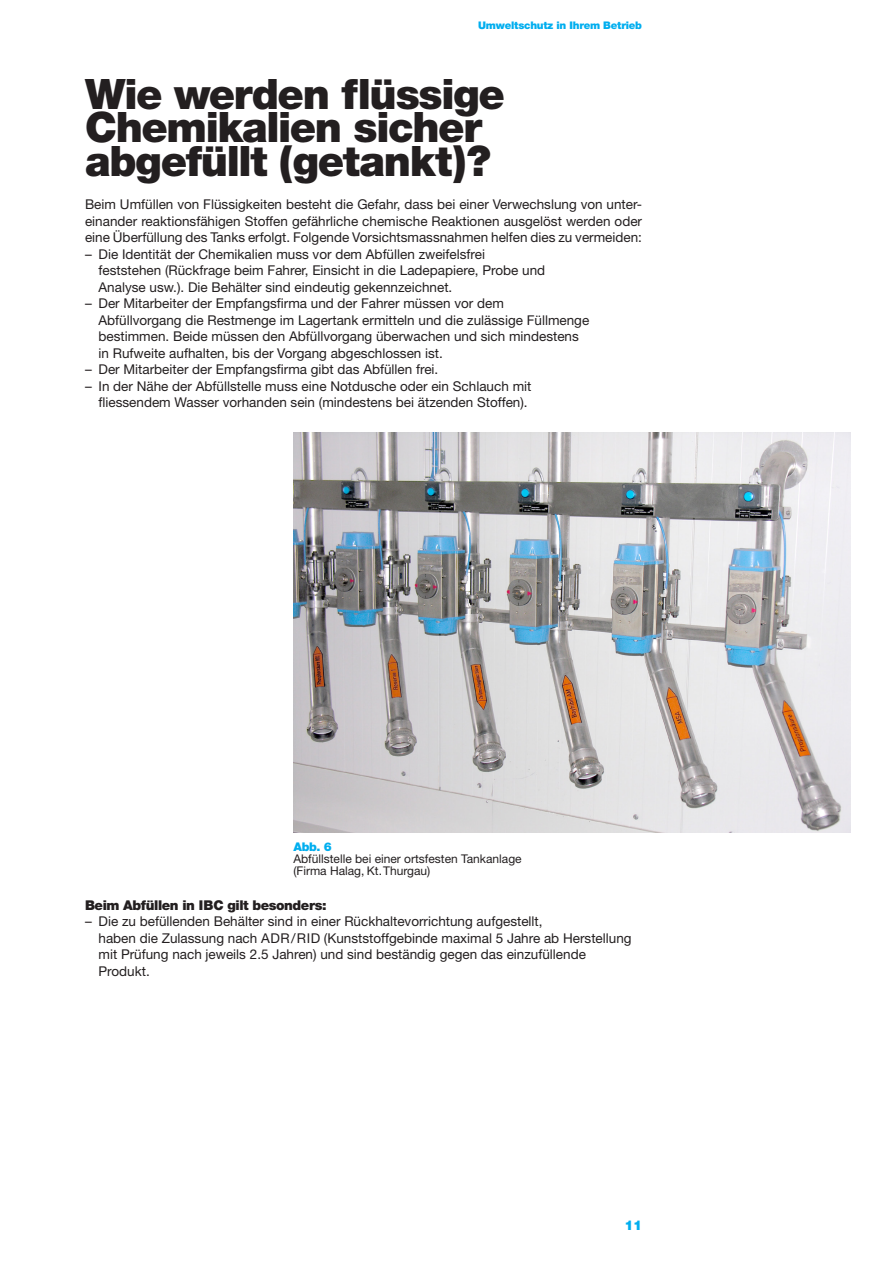
<style>
.page{position:relative;width:893px;height:1263px;background:#fff}
.page>*{position:absolute;margin:0;border:0;box-sizing:border-box;transform-origin:0 0}
.t1{font:900 42px/33.6px "Helvetica Neue";letter-spacing:-.03em;color:#231f20}
.t2{font:13.5px/16.5px "Helvetica Neue";color:#231f20}
.t3{font:900 13.5px "Helvetica Neue";letter-spacing:-.03em;color:#231f20}
.t4{font:900 13.5px "Helvetica Neue";color:#00aeef}
.t5{font:12px/12px "Helvetica Neue";color:#231f20}
.t6{font:900 12px "Helvetica Neue";color:#00aeef}
.t7{font:900 10.5px "Helvetica Neue";letter-spacing:-.02em;color:#00aeef}
</style>
<div class="page">
<img style="left:293px;top:432px;width:557px;height:401px">
<p class="t7" style="left:478px;top:19px;width:165px">Umweltschutz in Ihrem Betrieb</p>
<h1 class="t1" style="left:85px;top:77px;width:422px">Wie werden flüssige<br>Chemikalien sicher abgefüllt (getankt)?</h1>
<p class="t2" style="left:85px;top:196px;width:559px;text-align:justify">Beim Umfüllen von Flüssigkeiten besteht die Gefahr, dass bei einer Verwechslung von unter&shy;einander reaktionsfähigen Stoffen gefährliche chemische Reaktionen ausgelöst werden oder eine Überfüllung des Tanks erfolgt. Folgende Vorsichtsmassnahmen helfen dies zu vermeiden:</p>
<p class="t2" style="left:99px;top:245px;width:448px;text-indent:-14px">– Die Identität der Chemikalien muss vor dem Abfüllen zweifelsfrei feststehen (Rückfrage beim Fahrer, Einsicht in die Ladepapiere, Probe und<br>Analyse usw.). Die Behälter sind eindeutig gekennzeichnet.</p>
<p class="t2" style="left:99px;top:295px;width:492px;text-indent:-14px">– Der Mitarbeiter der Empfangsfirma und der Fahrer müssen vor dem Abfüllvorgang die Restmenge im Lagertank ermitteln und die zulässige Füllmenge bestimmen. Beide müssen den Abfüllvorgang überwachen und sich mindestens in Rufweite aufhalten, bis der Vorgang abgeschlossen ist.</p>
<p class="t2" style="left:85px;top:361px;width:355px">– Der Mitarbeiter der Empfangsfirma gibt das Abfüllen frei.</p>
<p class="t2" style="left:85px;top:377px;width:448px;text-align:right">– In der Nähe der Abfüllstelle muss eine Notdusche oder ein Schlauch mit fliessendem Wasser vorhanden sein (mindestens bei ätzenden Stoffen).</p>
<p class="t6" style="left:293px;top:839px;width:40px">Abb. 6</p>
<p class="t5" style="left:293px;top:852px;width:230px">Abfüllstelle bei einer ortsfesten Tankanlage (Firma Halag, Kt.Thurgau)</p>
<p class="t3" style="left:85px;top:897px;width:243px">Beim Abfüllen in IBC gilt besonders:</p>
<p class="t2" style="left:99px;top:913px;width:534px;text-indent:-14px">– Die zu befüllenden Behälter sind in einer Rückhaltevorrichtung aufgestellt,<br>haben die Zulassung nach ADR/RID (Kunststoffgebinde maximal 5 Jahre ab Herstellung mit Prüfung nach jeweils 2.5 Jahren) und sind beständig gegen das einzufüllende Produkt.</p>
<p class="t4" style="left:624px;top:1217px;width:19px">11</p>
</div>
